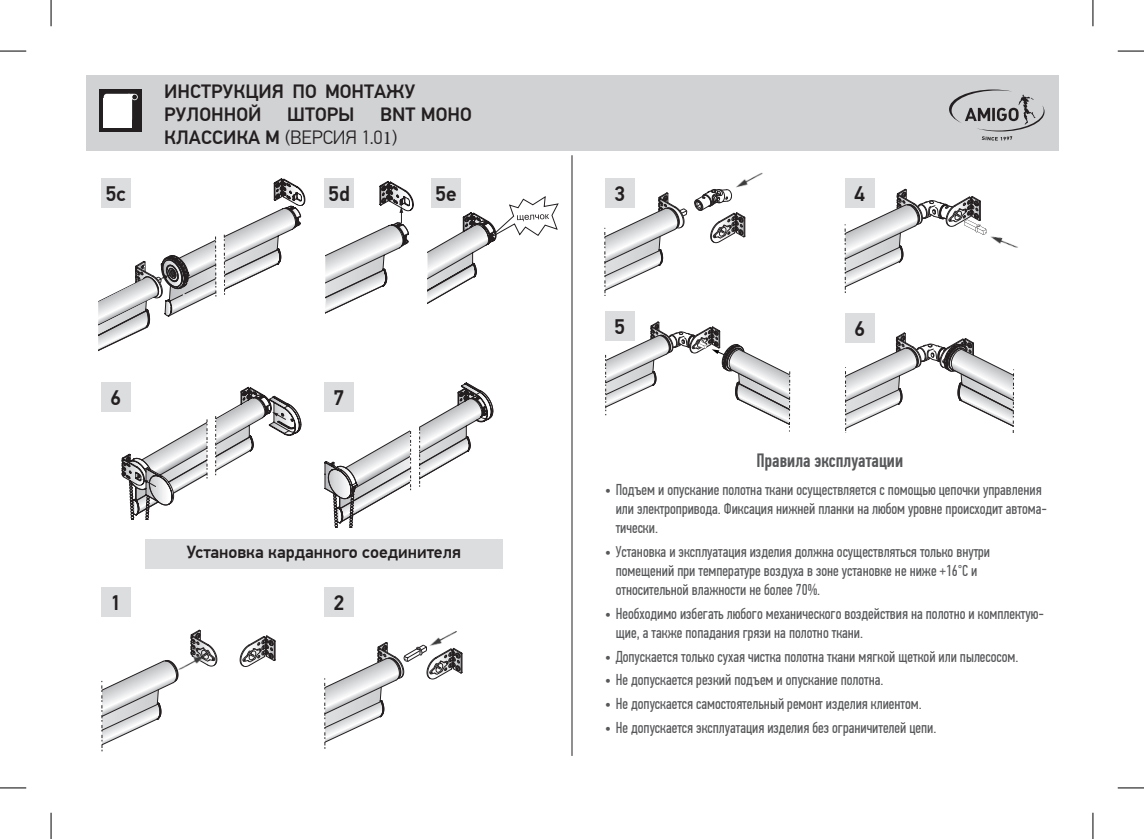
<style>
.page{position:relative;width:1144px;height:839px;background:#fff}
.page>*{position:absolute;margin:0;border:0;box-sizing:border-box;transform-origin:0 0}
.t1{font:500 21px "PF Din Text Pro";color:#231f20}
.t2{font:500 19.25px/22.9px "PF Din Text Pro";color:#231f20}
.t3{font:500 19.25px "PF Din Text Comp Pro";color:#57585a}
.t4{font:500 17.5px "PF Din Text Pro";color:#231f20}
.t5{font:15.75px/18.9px "PF Din Text Comp Pro";color:#57585a}
.s1{font-weight:300}
.s2{font-family:"Minion Pro";font-weight:400}
</style>
<div class="page">
<div style="left:86px;top:76px;width:972px;height:75px;background:#d1d2d4"></div>
<div style="left:99px;top:89px;width:43px;height:43px;background:#231f20"></div>
<svg style="left:104px;top:93px;width:34px;height:27px"></svg>
<div style="left:104px;top:98px;width:28px;height:30px;background:#fff"></div>
<svg style="left:949px;top:89px;width:95px;height:52px"></svg>
<hr style="left:571px;top:155px;width:1px;height:601px;background:#231f20">
<svg style="left:98px;top:178px;width:207px;height:174px"></svg>
<svg style="left:122px;top:387px;width:179px;height:133px"></svg>
<svg style="left:324px;top:382px;width:169px;height:146px"></svg>
<svg style="left:325px;top:181px;width:89px;height:133px"></svg>
<div style="left:389px;top:211px;width:8px;height:8px;background:#fff;border-radius:50%"></div>
<svg style="left:427px;top:196px;width:132px;height:108px"></svg>
<img style="left:736px;top:172px;width:27px;height:16px">
<svg style="left:605px;top:189px;width:140px;height:107px"></svg>
<img style="left:990px;top:236px;width:28px;height:12px">
<svg style="left:845px;top:189px;width:142px;height:104px"></svg>
<svg style="left:605px;top:322px;width:185px;height:109px"></svg>
<svg style="left:845px;top:333px;width:169px;height:99px"></svg>
<img style="left:181px;top:647px;width:10px;height:23px">
<svg style="left:240px;top:635px;width:36px;height:32px"></svg>
<svg style="left:191px;top:630px;width:26px;height:36px"></svg>
<svg style="left:102px;top:660px;width:79px;height:92px"></svg>
<img style="left:435px;top:631px;width:22px;height:10px">
<svg style="left:324px;top:641px;width:139px;height:108px"></svg>
<div style="left:101px;top:178px;width:29px;height:30px;background:#dcdddf"></div>
<div style="left:324px;top:178px;width:30px;height:30px;background:#dcdddf"></div>
<div style="left:431px;top:178px;width:30px;height:30px;background:#dcdddf"></div>
<div style="left:101px;top:382px;width:29px;height:30px;background:#dcdddf"></div>
<div style="left:324px;top:382px;width:30px;height:30px;background:#dcdddf"></div>
<div style="left:145px;top:539px;width:357px;height:30px;background:#dcdddf"></div>
<div style="left:101px;top:587px;width:30px;height:30px;background:#dcdddf"></div>
<div style="left:605px;top:178px;width:29px;height:30px;background:#dcdddf"></div>
<div style="left:324px;top:587px;width:30px;height:30px;background:#dcdddf"></div>
<div style="left:845px;top:178px;width:30px;height:30px;background:#dcdddf"></div>
<div style="left:605px;top:311px;width:29px;height:30px;background:#dcdddf"></div>
<div style="left:845px;top:313px;width:30px;height:30px;background:#dcdddf"></div>
<svg style="left:0;top:51px;width:26px;height:1px"></svg>
<svg style="left:1118px;top:51px;width:26px;height:1px"></svg>
<svg style="left:0;top:787px;width:26px;height:1px"></svg>
<svg style="left:1118px;top:787px;width:26px;height:1px"></svg>
<svg style="left:51px;top:0;width:1px;height:26px"></svg>
<svg style="left:51px;top:813px;width:1px;height:26px"></svg>
<svg style="left:1092px;top:0;width:1px;height:26px"></svg>
<svg style="left:1092px;top:813px;width:1px;height:26px"></svg>
<p class="t2" style="left:164px;top:80px;width:253px">ИНСТРУКЦИЯ ПО МОНТАЖУ<br>РУЛОННОЙ</p>
<p class="t2" style="left:380px;top:103px;width:93px">BNT МОНО</p>
<p class="t2" style="left:164px;top:103px;width:235px;text-indent:123px">ШТОРЫ<br>КЛАССИКА М <span class="s1">(ВЕРСИЯ 1.0</span><span class="s2">1</span><span class="s1">)</span></p>
<h1 class="t1" style="left:105px;top:181px;width:22px">5с</h1>
<h1 class="t1" style="left:328px;top:181px;width:23px">5d</h1>
<h1 class="t1" style="left:435px;top:181px;width:23px">5e</h1>
<h1 class="t1" style="left:110px;top:385px;width:13px">6</h1>
<h1 class="t1" style="left:334px;top:385px;width:13px">7</h1>
<h1 class="t1" style="left:110px;top:590px;width:13px">1</h1>
<p class="t4" style="left:187px;top:541px;width:276px">Установка карданного соединителя</p>
<h1 class="t1" style="left:334px;top:590px;width:13px">2</h1>
<h1 class="t1" style="left:614px;top:181px;width:13px">3</h1>
<h1 class="t1" style="left:854px;top:181px;width:13px">4</h1>
<h1 class="t1" style="left:614px;top:314px;width:13px">5</h1>
<h1 class="t1" style="left:854px;top:316px;width:13px">6</h1>
<p class="t3" style="left:757px;top:449px;width:148px">Правила эксплуатации</p>
<p class="t5" style="left:616px;top:481px;width:432px;text-indent:-11px">• Подъем и опускание полотна ткани осуществляется с помощью цепочки управления или электропривода. Фиксация нижней планки на любом уровне происходит автома&shy;тически.</p>
<p class="t5" style="left:616px;top:542px;width:376px;text-indent:-11px">• Установка и эксплуатация изделия должна осуществляться только внутри помещений при температуре воздуха в зоне установке не ниже +16°С и относительной влажности не более 70%.</p>
<p class="t5" style="left:616px;top:604px;width:430px;text-indent:-11px">• Необходимо избегать любого механического воздействия на полотно и комплектую&shy;щие, а также попадания грязи на полотно ткани.</p>
<p class="t5" style="left:605px;top:647px;width:415px">• Допускается только сухая чистка полотна ткани мягкой щеткой или пылесосом.</p>
<p class="t5" style="left:605px;top:671px;width:280px">• Не допускается резкий подъем и опускание полотна.</p>
<p class="t5" style="left:605px;top:694px;width:319px">• Не допускается самостоятельный ремонт изделия клиентом.</p>
<p class="t5" style="left:605px;top:718px;width:333px">• Не допускается эксплуатация изделия без ограничителей цепи.</p>
</div>
